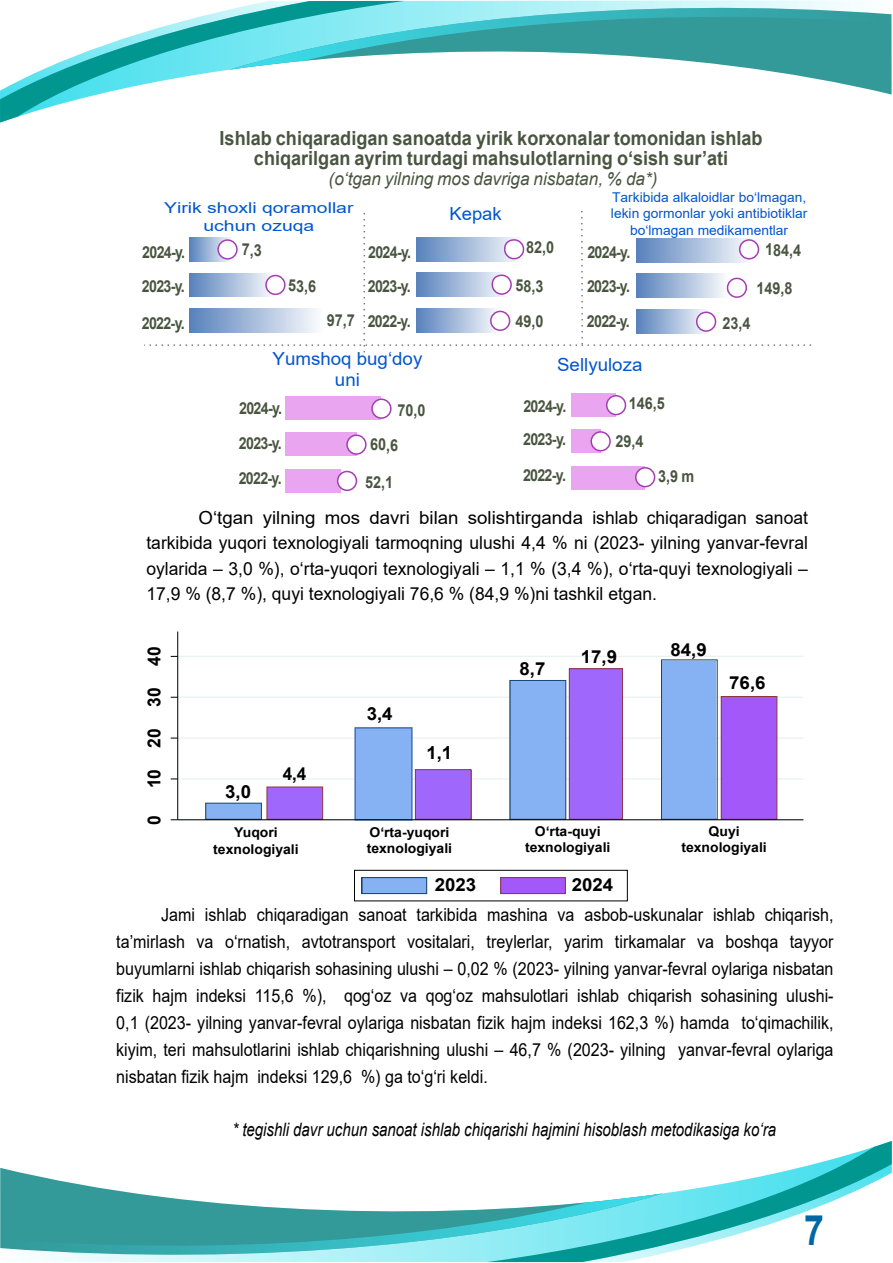
<style>
.page{position:relative;width:893px;height:1263px;background:#fff}
.page>*{position:absolute;margin:0;border:0;box-sizing:border-box;transform-origin:0 0}
.t1{font:700 42px "Arial";color:#0067a4;scale:.85 1}
.t2{font:700 19.5px/19.2px "Arial";color:#495540;text-align:center;scale:.93 1}
.t3{font:italic 18.45px "Arial";color:#000;scale:.81 1}
.t4{font:18px/27px "Arial";color:#000;text-align:justify;scale:.89 1}
.t5{font:18px/25.5px "Arial";color:#000;text-align:justify;scale:1.04 1}
.t6{font:700 18px "Arial";color:#000}
.t7{font:italic 18px "Arial";color:#495540;scale:.95 1}
.t8{font:18px/21px "Arial";color:#0055d0;text-align:center;scale:1.04 1}
.t9{font:18px "Arial";color:#0055d0}
.t10{font:700 18px "Arial";color:#000;scale:.95 1}
.t11{font:700 16.5px/33.8px "Arial";letter-spacing:-.05em;color:#495540;scale:.86 1}
.t12{font:700 16.5px "Arial";letter-spacing:-.05em;color:#495540;scale:.87 1}
.t13{font:15px/18px "Arial";color:#0055d0;text-align:center;scale:1.29 1}
.t14{font:700 13.5px/16.2px "Arial";color:#000;text-align:center}
.t15{font:13.5px/16.2px "Arial";color:#0055d0;text-align:center}
</style>
<div class="page">
<div style="left:354px;top:870px;width:274px;height:31px;border:1px solid #000"></div>
<div style="left:362px;top:877px;width:65px;height:17px;background:#86b1f2;border:1px solid #1a476f"></div>
<div style="left:500px;top:877px;width:66px;height:17px;background:#a358f9"></div>
<div style="left:500px;top:877px;width:66px;height:17px;border:1px solid #90353b"></div>
<svg style="left:663px;top:1141px;width:229px;height:113px"></svg>
<svg style="left:0;top:1168px;width:132px;height:25px"></svg>
<svg style="left:0;top:1193px;width:663px;height:70px"></svg>
<svg style="left:0;top:111px;width:36px;height:12px"></svg>
<svg style="left:0;top:1px;width:891px;height:110px"></svg>
<div style="left:178px;top:632px;width:625px;height:172px;border:1px solid #fff"></div>
<hr style="left:178px;top:778px;width:625px;height:1px;background:#eaf2f3">
<hr style="left:178px;top:737px;width:625px;height:2px;background:#eaf2f3">
<hr style="left:178px;top:697px;width:625px;height:1px;background:#eaf2f3">
<hr style="left:178px;top:656px;width:625px;height:1px;background:#eaf2f3">
<div style="left:205px;top:803px;width:55px;height:17px;background:#86b1f2"></div>
<div style="left:205px;top:803px;width:57px;height:17px;border:1px solid #1a476f"></div>
<div style="left:267px;top:786px;width:56px;height:34px;background:#9f67fb"></div>
<div style="left:354px;top:727px;width:59px;height:93px;background:#86b1f2;border:2px solid #466eb6"></div>
<div style="left:415px;top:770px;width:57px;height:50px;background:#9f67fb"></div>
<div style="left:415px;top:769px;width:56px;height:51px;border:1px solid #90353b"></div>
<div style="left:510px;top:680px;width:56px;height:140px;background:#86b1f2"></div>
<div style="left:510px;top:680px;width:56px;height:140px;border:1px solid #1a476f"></div>
<div style="left:569px;top:668px;width:54px;height:152px;background:#9f67fb"></div>
<div style="left:569px;top:668px;width:54px;height:152px;border:1px solid #90353b"></div>
<div style="left:659px;top:661px;width:57px;height:157px;background:#86b1f2"></div>
<div style="left:661px;top:659px;width:57px;height:161px;border:1px solid #1a476f"></div>
<div style="left:721px;top:696px;width:56px;height:124px;background:#a358f9;border:1px solid #90353b"></div>
<hr style="left:177px;top:631px;width:1px;height:189px;background:#000">
<hr style="left:178px;top:819px;width:625px;height:1px;background:#000">
<svg style="left:144px;top:211px;width:667px;height:142px"></svg>
<div style="left:636px;top:310px;width:73px;height:24px;background:linear-gradient(to right,#5882bc,#faf9fc)"></div>
<div style="left:697px;top:312px;width:18px;height:19px;background:#fff;border-radius:50%"></div>
<div style="left:696px;top:311px;width:20px;height:21px;border:2px solid #a53cb3;border-radius:50%"></div>
<div style="left:285px;top:396px;width:96px;height:24px;background:#e9a5ef"></div>
<div style="left:372px;top:399px;width:19px;height:19px;background:#fff;border-radius:50%"></div>
<div style="left:371px;top:398px;width:21px;height:21px;border:2px solid #a53cb3;border-radius:50%"></div>
<div style="left:285px;top:433px;width:71px;height:23px;background:#e9a5ef"></div>
<div style="left:347px;top:435px;width:19px;height:19px;background:#fff;border-radius:50%"></div>
<div style="left:346px;top:434px;width:21px;height:21px;border:2px solid #a53cb3;border-radius:50%"></div>
<div style="left:285px;top:469px;width:56px;height:24px;background:#e9a5ef"></div>
<div style="left:338px;top:471px;width:18px;height:19px;background:#fff;border-radius:50%"></div>
<div style="left:337px;top:471px;width:20px;height:20px;border:2px solid #a53cb3;border-radius:50%"></div>
<div style="left:572px;top:393px;width:44px;height:24px;background:#e9a5ef"></div>
<div style="left:607px;top:396px;width:18px;height:19px;background:#fff;border-radius:50%"></div>
<div style="left:606px;top:395px;width:20px;height:20px;border:2px solid #a53cb3;border-radius:50%"></div>
<div style="left:571px;top:429px;width:30px;height:24px;background:#e9a5ef"></div>
<div style="left:591px;top:432px;width:19px;height:19px;background:#fff;border-radius:50%"></div>
<div style="left:590px;top:431px;width:21px;height:20px;border:2px solid #a53cb3;border-radius:50%"></div>
<div style="left:571px;top:466px;width:74px;height:24px;background:#e9a5ef"></div>
<div style="left:636px;top:468px;width:19px;height:19px;background:#fff;border-radius:50%"></div>
<div style="left:635px;top:467px;width:20px;height:20px;border:2px solid #a53cb3;border-radius:50%"></div>
<div style="left:218px;top:240px;width:19px;height:19px;background:#fff;border-radius:50%"></div>
<div style="left:217px;top:239px;width:21px;height:21px;border:2px solid #a53cb3;border-radius:50%"></div>
<div style="left:505px;top:240px;width:18px;height:19px;background:#fff;border-radius:50%"></div>
<div style="left:504px;top:239px;width:20px;height:20px;border:2px solid #a53cb3;border-radius:50%"></div>
<p class="t2" style="left:220px;top:129px;width:585px">Ishlab chiqaradigan sanoatda yirik korxonalar tomonidan ishlab chiqarilgan ayrim turdagi mahsulotlarning o‘sish sur’ati</p>
<p class="t7" style="left:329px;top:167px;width:348px">(o‘tgan yilning mos davriga nisbatan, % da*)</p>
<p class="t13" style="left:164px;top:199px;width:148px">Yirik shoxli qoramollar uchun ozuqa</p>
<p class="t9" style="left:449px;top:201px;width:54px">Kepak</p>
<p class="t15" style="left:611px;top:189px;width:198px">Tarkibida alkaloidlar bo‘lmagan, lekin gormonlar yoki antibiotiklar bo‘lmagan medikamentlar</p>
<p class="t11" style="left:142px;top:236px;width:52px">2024-y.<br>2023-y.</p>
<p class="t11" style="left:142px;top:306px;width:51px">2022-y.</p>
<p class="t12" style="left:242px;top:238px;width:25px">7,3</p>
<p class="t12" style="left:288px;top:274px;width:34px">53,6</p>
<p class="t12" style="left:327px;top:309px;width:34px">97,7</p>
<p class="t11" style="left:368px;top:235px;width:52px">2024-y.<br>2023-y.</p>
<p class="t11" style="left:368px;top:304px;width:51px">2022-y.</p>
<p class="t12" style="left:526px;top:235px;width:34px">82,0</p>
<p class="t12" style="left:516px;top:274px;width:34px">58,3</p>
<p class="t12" style="left:516px;top:309px;width:34px">49,0</p>
<p class="t11" style="left:587px;top:236px;width:52px">2024-y.<br>2023-y.</p>
<p class="t11" style="left:587px;top:305px;width:51px">2022-y.</p>
<p class="t8" style="left:273px;top:348px;width:146px">Yumshoq bug‘doy uni</p>
<p class="t8" style="left:557px;top:355px;width:84px">Sellyuloza</p>
<p class="t11" style="left:239px;top:390px;width:52px;line-height:35.2px;text-align:justify">2024-y.<br>2023-y.<br>2022-y.</p>
<p class="t11" style="left:523px;top:389px;width:52px">2024-y.<br>2023-y.</p>
<p class="t12" style="left:397px;top:398px;width:34px">70,0</p>
<p class="t12" style="left:370px;top:433px;width:34px">60,6</p>
<p class="t11" style="left:523px;top:458px;width:51px">2022-y.</p>
<p class="t12" style="left:365px;top:470px;width:34px">52,1</p>
<p class="t12" style="left:629px;top:391px;width:43px">146,5</p>
<p class="t12" style="left:616px;top:429px;width:34px">29,4</p>
<p class="t12" style="left:658px;top:465px;width:43px">3,9 m</p>
<p class="t12" style="left:765px;top:238px;width:43px">184,4</p>
<p class="t12" style="left:756px;top:277px;width:43px">149,8</p>
<p class="t12" style="left:722px;top:312px;width:34px">23,4</p>
<p class="t5" style="left:146px;top:505px;width:638px;text-indent:52px">O‘tgan yilning mos davri bilan solishtirganda ishlab chiqaradigan sanoat tarkibida yuqori texnologiyali tarmoqning ulushi 4,4 % ni (2023- yilning yanvar-fevral oylarida – 3,0 %), o‘rta-yuqori texnologiyali – 1,1 % (3,4 %), o‘rta-quyi texnologiyali – 17,9 % (8,7 %), quyi texnologiyali 76,6 % (84,9 %)ni tashkil etgan.</p>
<p class="t6" style="left:141px;top:788px;width:143px;rotate:-90deg">10 20 30 40</p>
<p class="t6" style="left:141px;top:824px;width:11px;rotate:-90deg">0</p>
<p class="t6" style="left:225px;top:779px;width:27px">3,0</p>
<p class="t10" style="left:283px;top:761px;width:27px">4,4</p>
<p class="t6" style="left:367px;top:701px;width:27px">3,4</p>
<p class="t6" style="left:426px;top:739px;width:27px">1,1</p>
<p class="t6" style="left:520px;top:656px;width:27px">8,7</p>
<p class="t6" style="left:581px;top:644px;width:38px">17,9</p>
<p class="t6" style="left:671px;top:637px;width:38px">84,9</p>
<p class="t6" style="left:729px;top:670px;width:38px">76,6</p>
<p class="t14" style="left:213px;top:825px;width:87px">Yuqori texnologiyali</p>
<p class="t14" style="left:367px;top:824px;width:87px;text-align:left">O‘rta-yuqori texnologiyali</p>
<p class="t14" style="left:525px;top:823px;width:87px">O‘rta-quyi texnologiyali</p>
<p class="t14" style="left:681px;top:823px;width:87px">Quyi texnologiyali</p>
<p class="t6" style="left:435px;top:872px;width:43px">2023</p>
<p class="t6" style="left:572px;top:872px;width:43px">2024</p>
<p class="t4" style="left:116px;top:901px;width:807px;text-indent:45px">Jami ishlab chiqaradigan sanoat tarkibida mashina va asbob-uskunalar ishlab chiqarish, ta’mirlash va o‘rnatish, avtotransport vositalari, treylerlar, yarim tirkamalar va boshqa tayyor buyumlarni ishlab chiqarish sohasining ulushi – 0,02 % (2023- yilning yanvar-fevral oylariga nisbatan fizik hajm indeksi 115,6 %), qog‘oz va qog‘oz mahsulotlari ishlab chiqarish sohasining ulushi-0,1 (2023- yilning yanvar-fevral oylariga nisbatan fizik hajm indeksi 162,3 %) hamda to‘qimachilik, kiyim, teri mahsulotlarini ishlab chiqarishning ulushi – 46,7 % (2023- yilning yanvar-fevral oylariga nisbatan fizik hajm indeksi 129,6 %) ga to‘g‘ri keldi.</p>
<p class="t3" style="left:232px;top:1118px;width:673px">* tegishli davr uchun sanoat ishlab chiqarishi hajmini hisoblash metodikasiga ko‘ra</p>
<h1 class="t1" style="left:804px;top:1201px;width:25px">7</h1>
</div>
